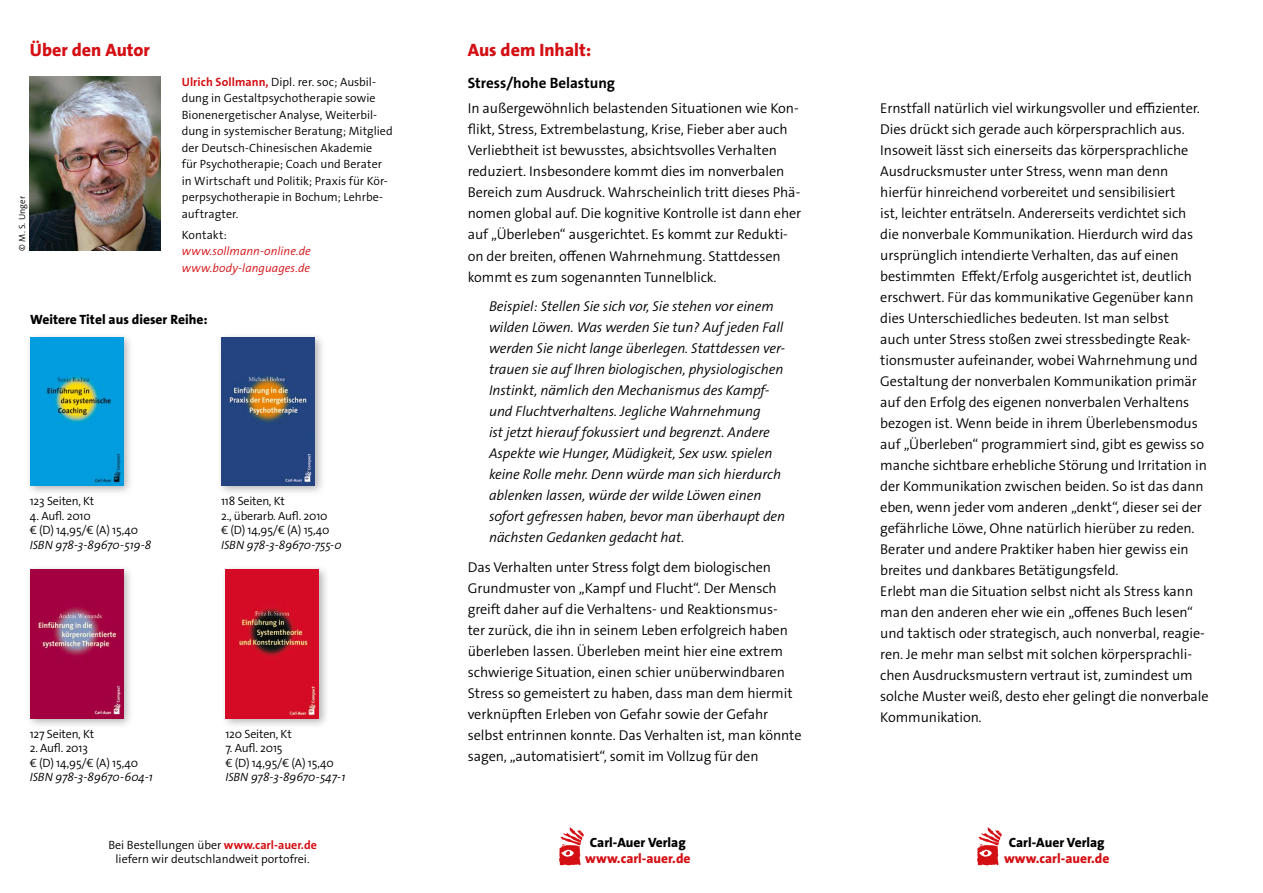
<style>
.page{position:relative;width:1263px;height:893px;background:#fff}
.page>*{position:absolute;margin:0;border:0;box-sizing:border-box;transform-origin:0 0}
.t1{font:800 18px "The Sans Os F";color:#d40f14}
.t2{font:700 15px "The Sans Os F";color:#000}
.t3{font:300 14.25px/21px "The Sans Os F";letter-spacing:-.005em;color:#000}
.t4{font:italic 300 14.25px/21px "The Sans Os F";letter-spacing:-.005em;color:#000}
.t5{font:800 13.5px "The Sans Os F";color:#000}
.t6{font:800 13.5px "The Sans Os F";color:#d40f14}
.t7{font:300 12px/16.5px "The Sans Os F";color:#000}
.t8{font:italic 300 12px "The Sans Os F";color:#000}
.t9{font:italic 300 12px/16.5px "The Sans Os F";letter-spacing:.005em;color:#d40f14}
.t10{font:300 9px "The Sans Os F";letter-spacing:.005em;color:#000}
.s1{font-weight:700;color:#d40f14}
</style>
<div class="page">
<img style="left:30px;top:77px;width:130px;height:174px">
<img style="left:559px;top:827px;width:25px;height:39px">
<img style="left:977px;top:827px;width:25px;height:39px">
<div style="left:25px;top:332px;width:110px;height:165px;background:#000;opacity:.3"></div>
<img style="left:30px;top:337px;width:93px;height:149px">
<div style="left:216px;top:332px;width:110px;height:165px;background:#000;opacity:.3"></div>
<img style="left:221px;top:337px;width:94px;height:149px">
<div style="left:25px;top:565px;width:110px;height:164px;background:#000;opacity:.3"></div>
<img style="left:30px;top:570px;width:93px;height:148px">
<div style="left:220px;top:565px;width:110px;height:164px;background:#000;opacity:.3"></div>
<img style="left:226px;top:570px;width:93px;height:148px">
<p class="t1" style="left:30px;top:38px;width:122px">Über den Autor</p>
<p class="t10" style="left:16px;top:251px;width:56px;rotate:-90deg">© M. S. Unger</p>
<p class="t7" style="left:182px;top:74px;width:212px"><span class="s1">Ulrich Sollmann,</span> Dipl. rer. soc; Ausbil&shy;dung in Gestaltpsychotherapie sowie Bionenergetischer Analyse, Weiterbil&shy;dung in systemischer Beratung; Mitglied der Deutsch-Chinesischen Akademie<br>für Psychotherapie; Coach und Berater in Wirtschaft und Politik; Praxis für Kör&shy;perpsychotherapie in Bochum; Lehrbe&shy;auftragter.</p>
<p class="t7" style="left:182px;top:227px;width:47px">Kontakt:</p>
<p class="t9" style="left:182px;top:243px;width:131px">www.sollmann-online.de www.body-languages.de</p>
<p class="t5" style="left:30px;top:311px;width:179px">Weitere Titel aus dieser Reihe:</p>
<p class="t7" style="left:30px;top:493px;width:66px">123 Seiten, Kt</p>
<p class="t7" style="left:30px;top:509px;width:110px;line-height:14.4px">4. Aufl. 2010<br>€ (D) 14,95/€ (A) 15,40</p>
<p class="t8" style="left:30px;top:537px;width:123px">ISBN 978-3-89670-519-8</p>
<p class="t7" style="left:221px;top:494px;width:110px;line-height:14.4px">118 Seiten, Kt<br>2., überarb. Aufl. 2010 € (D) 14,95/€ (A) 15,40</p>
<p class="t8" style="left:221px;top:537px;width:122px">ISBN 978-3-89670-755-0</p>
<p class="t7" style="left:30px;top:726px;width:66px">127 Seiten, Kt</p>
<p class="t7" style="left:30px;top:741px;width:110px;line-height:14.4px">2. Aufl. 2013<br>€ (D) 14,95/€ (A) 15,40</p>
<p class="t8" style="left:30px;top:769px;width:125px">ISBN 978-3-89670-604-1</p>
<p class="t7" style="left:225px;top:726px;width:68px">120 Seiten, Kt</p>
<p class="t7" style="left:225px;top:741px;width:110px;line-height:14.4px">7. Aufl. 2015<br>€ (D) 14,95/€ (A) 15,40</p>
<p class="t8" style="left:225px;top:769px;width:121px">ISBN 978-3-89670-547-1</p>
<p class="t1" style="left:468px;top:38px;width:125px">Aus dem Inhalt:</p>
<p class="t2" style="left:468px;top:73px;width:149px">Stress/hohe Belastung</p>
<p class="t3" style="left:468px;top:98px;width:335px">In außergewöhnlich belastenden Situationen wie Kon&shy;flikt, Stress, Extrembelastung, Krise, Fieber aber auch Verliebtheit ist bewusstes, absichtsvolles Verhalten reduziert. Insbesondere kommt dies im nonverbalen Bereich zum Ausdruck. Wahrscheinlich tritt dieses Phä&shy;nomen global auf. Die kognitive Kontrolle ist dann eher auf „Überleben“ ausgerichtet. Es kommt zur Redukti&shy;on der breiten, offenen Wahrnehmung. Stattdessen kommt es zum sogenannten Tunnelblick.</p>
<p class="t4" style="left:489px;top:296px;width:298px">Beispiel: Stellen Sie sich vor, Sie stehen vor einem wilden Löwen. Was werden Sie tun? Auf jeden Fall werden Sie nicht lange überlegen. Stattdessen ver&shy;trauen sie auf Ihren biologischen, physiologischen Instinkt, nämlich den Mechanismus des Kampf&shy;und Fluchtverhaltens. Jegliche Wahrnehmung<br>ist jetzt hierauf fokussiert und begrenzt. Andere Aspekte wie Hunger, Müdigkeit, Sex usw. spielen keine Rolle mehr. Denn würde man sich hierdurch ablenken lassen, würde der wilde Löwen einen sofort gefressen haben, bevor man überhaupt den nächsten Gedanken gedacht hat.</p>
<p class="t3" style="left:468px;top:556px;width:335px">Das Verhalten unter Stress folgt dem biologischen Grundmuster von „Kampf und Flucht“. Der Mensch greift daher auf die Verhaltens- und Reaktionsmus-<br>ter zurück, die ihn in seinem Leben erfolgreich haben überleben lassen. Überleben meint hier eine extrem schwierige Situation, einen schier unüberwindbaren Stress so gemeistert zu haben, dass man dem hiermit verknüpften Erleben von Gefahr sowie der Gefahr selbst entrinnen konnte. Das Verhalten ist, man könnte sagen, „automatisiert“, somit im Vollzug für den</p>
<p class="t7" style="left:108px;top:838px;width:210px;line-height:14.4px;text-align:center">Bei Bestellungen über <span class="s1">www.carl-auer.de </span>liefern wir deutschlandweit portofrei.</p>
<p class="t5" style="left:590px;top:834px;width:97px">Carl-Auer Verlag</p>
<p class="t6" style="left:585px;top:850px;width:107px">www.carl-auer.de</p>
<p class="t3" style="left:880px;top:98px;width:330px">Ernstfall natürlich viel wirkungsvoller und effizienter.<br>Dies drückt sich gerade auch körpersprachlich aus.<br>Insoweit lässt sich einerseits das körpersprachliche Ausdrucksmuster unter Stress, wenn man denn hierfür hinreichend vorbereitet und sensibilisiert<br>ist, leichter enträtseln. Andererseits verdichtet sich die nonverbale Kommunikation. Hierdurch wird das ursprünglich intendierte Verhalten, das auf einen bestimmten Effekt/Erfolg ausgerichtet ist, deutlich erschwert. Für das kommunikative Gegenüber kann dies Unterschiedliches bedeuten. Ist man selbst<br>auch unter Stress stoßen zwei stressbedingte Reak&shy;tionsmuster aufeinander, wobei Wahrnehmung und Gestaltung der nonverbalen Kommunikation primär auf den Erfolg des eigenen nonverbalen Verhaltens bezogen ist. Wenn beide in ihrem Überlebensmodus auf „Überleben“ programmiert sind, gibt es gewiss so manche sichtbare erhebliche Störung und Irritation in der Kommunikation zwischen beiden. So ist das dann eben, wenn jeder vom anderen „denkt“, dieser sei der gefährliche Löwe, Ohne natürlich hierüber zu reden.<br>Berater und andere Praktiker haben hier gewiss ein breites und dankbares Betätigungsfeld.<br>Erlebt man die Situation selbst nicht als Stress kann man den anderen eher wie ein „offenes Buch lesen“ und taktisch oder strategisch, auch nonverbal, reagie&shy;ren. Je mehr man selbst mit solchen körpersprachli&shy;chen Ausdrucksmustern vertraut ist, zumindest um solche Muster weiß, desto eher gelingt die nonverbale Kommunikation.</p>
<p class="t5" style="left:1009px;top:834px;width:97px">Carl-Auer Verlag</p>
<p class="t6" style="left:1004px;top:850px;width:107px">www.carl-auer.de</p>
</div>
